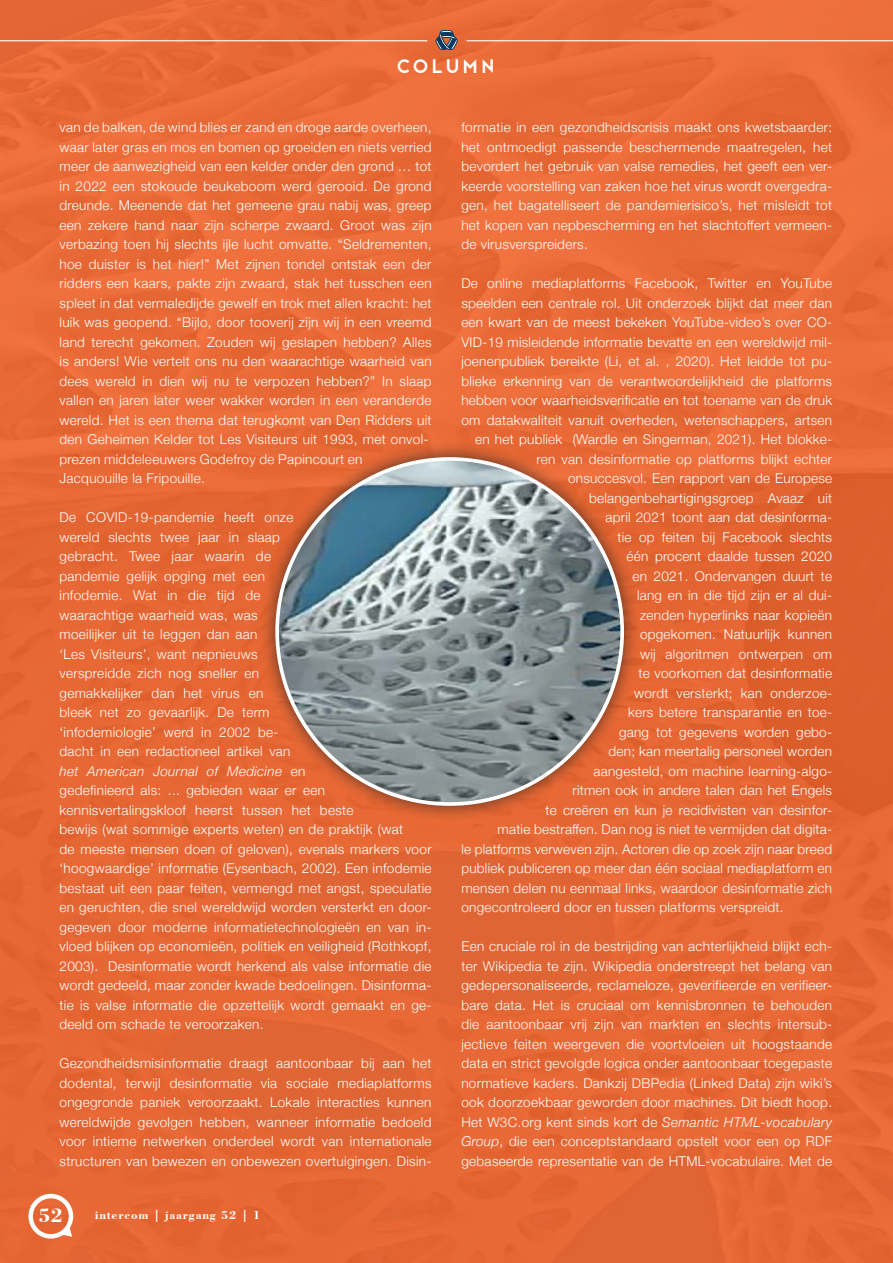
<style>
.page{position:relative;width:893px;height:1263px;background:#fff}
.page>*{position:absolute;margin:0;border:0;box-sizing:border-box;transform-origin:0 0}
.t1{font:700 20.1px "Bodoni BT";color:#fff}
.t2{font:19.5px "CWG Sans";letter-spacing:.17em;color:#fff}
.t3{font:300 13.5px/19.5px "Helvetica Neue";letter-spacing:.025em;color:#fff;text-align:justify}
.t4{font:700 12px "Bodoni BT";letter-spacing:.07em;color:#fff}
.s1{font-style:italic}
</style>
<div class="page">
<img style="left:0;top:0;width:893px;height:1263px">
<div style="left:259px;top:441px;width:382px;height:381px;background:#231f20;opacity:.75"></div>
<img style="left:277px;top:459px;width:345px;height:345px;border-radius:173px">
<div style="left:28px;top:1194px;width:45px;height:44px;border:4px solid #fff;border-radius:50%"></div>
<svg style="left:60px;top:1225px;width:12px;height:12px"></svg>
<svg style="left:436px;top:30px;width:21px;height:20px"></svg>
<hr style="left:0;top:40px;width:427px;height:1px;background:#fff">
<hr style="left:466px;top:40px;width:427px;height:1px;background:#fff">
<p class="t2" style="left:398px;top:56px;width:99px">COLUMN</p>
<p class="t3" style="left:60px;top:116px;width:374px;text-align:left">van de balken, de wind blies er zand en droge aarde overheen, waar later gras en mos en bomen op groeiden en niets verried meer de aanwezigheid van een kelder onder den grond … tot in 2022 een stokoude beukeboom werd gerooid. De grond dreunde. Meenende dat het gemeene grau nabij was, greep een zekere hand naar zijn scherpe zwaard. Groot was zijn verbazing toen hij slechts ijle lucht omvatte. “Seldrementen, hoe duister is het hier!” Met zijnen tondel ontstak een der ridders een kaars, pakte zijn zwaard, stak het tusschen een spleet in dat vermaledijde gewelf en trok met allen kracht: het luik was geopend. “Bijlo, door tooverij zijn wij in een vreemd land terecht gekomen. Zouden wij geslapen hebben? Alles is anders! Wie vertelt ons nu den waarachtige waarheid van dees wereld in dien wij nu te verpozen hebben?” In slaap vallen en jaren later weer wakker worden in een veranderde wereld. Het is een thema dat terugkomt van Den Ridders uit den Geheimen Kelder tot Les Visiteurs uit 1993, met onvol&shy;prezen middeleeuwers Godefroy de Papincourt en Jacquouille la Fripouille.</p>
<p class="t3" style="left:60px;top:506px;width:374px;text-align:left">De COVID-19-pandemie heeft onze<br>wereld slechts twee jaar in slaap<br>gebracht. Twee jaar waarin de<br>pandemie gelijk opging met een<br>infodemie. Wat in die tijd de<br>waarachtige waarheid was, was<br>moeilijker uit te leggen dan aan<br>‘Les Visiteurs’, want nepnieuws<br>verspreidde zich nog sneller en<br>gemakkelijker dan het virus en<br>bleek net zo gevaarlijk. De term<br>‘infodemiologie’ werd in 2002 be-<br>dacht in een redactioneel artikel van<br><span class="s1">het American Journal of Medicine</span> en<br>gedefinieerd als: ... gebieden waar er een kennisvertalingskloof heerst tussen het beste<br>bewijs (wat sommige experts weten) en de praktijk (wat<br>de meeste mensen doen of geloven), evenals markers voor ‘hoogwaardige’ informatie (Eysenbach, 2002). Een infodemie bestaat uit een paar feiten, vermengd met angst, speculatie en geruchten, die snel wereldwijd worden versterkt en door&shy;gegeven door moderne informatietechnologieën en van in&shy;vloed blijken op economieën, politiek en veiligheid (Rothkopf, 2003). Desinformatie wordt herkend als valse informatie die wordt gedeeld, maar zonder kwade bedoelingen. Disinforma&shy;tie is valse informatie die opzettelijk wordt gemaakt en ge&shy;deeld om schade te veroorzaken.</p>
<p class="t3" style="left:60px;top:1052px;width:374px">Gezondheidsmisinformatie draagt aantoonbaar bij aan het dodental, terwijl desinformatie via sociale mediaplatforms ongegronde paniek veroorzaakt. Lokale interacties kunnen wereldwijde gevolgen hebben, wanneer informatie bedoeld voor intieme netwerken onderdeel wordt van internationale structuren van bewezen en onbewezen overtuigingen. Disin-</p>
<h1 class="t1" style="left:39px;top:1203px;width:26px">52</h1>
<p class="t4" style="left:95px;top:1208px;width:167px">intercom | jaargang 52 | 1</p>
<p class="t3" style="left:461px;top:116px;width:372px">formatie in een gezondheidscrisis maakt ons kwetsbaarder: het ontmoedigt passende beschermende maatregelen, het bevordert het gebruik van valse remedies, het geeft een ver&shy;keerde voorstelling van zaken hoe het virus wordt overgedra&shy;gen, het bagatelliseert de pandemierisico’s, het misleidt tot het kopen van nepbescherming en het slachtoffert vermeen&shy;de virusverspreiders.</p>
<p class="t3" style="left:461px;top:272px;width:372px">De online mediaplatforms Facebook, Twitter en YouTube</p>
<p class="t3" style="left:461px;top:292px;width:372px">speelden een centrale rol. Uit onderzoek blijkt dat meer dan</p>
<p class="t3" style="left:461px;top:311px;width:372px">een kwart van de meest bekeken YouTube-video’s over CO-</p>
<p class="t3" style="left:461px;top:331px;width:372px">VID-19 misleidende informatie bevatte en een wereldwijd mil-</p>
<p class="t3" style="left:461px;top:350px;width:372px">joenenpubliek bereikte (Li, et al. , 2020). Het leidde tot pu-</p>
<p class="t3" style="left:461px;top:370px;width:372px">blieke erkenning van de verantwoordelijkheid die platforms</p>
<p class="t3" style="left:461px;top:389px;width:372px">hebben voor waarheidsverificatie en tot toename van de druk</p>
<p class="t3" style="left:461px;top:409px;width:372px">om datakwaliteit vanuit overheden, wetenschappers, artsen</p>
<p class="t3" style="left:475px;top:428px;width:358px">en het publiek (Wardle en Singerman, 2021). Het blokke-</p>
<p class="t3" style="left:537px;top:448px;width:297px">ren van desinformatie op platforms blijkt echter</p>
<p class="t3" style="left:568px;top:467px;width:266px">onsuccesvol. Een rapport van de Europese</p>
<p class="t3" style="left:589px;top:487px;width:245px">belangenbehartigingsgroep Avaaz uit</p>
<p class="t3" style="left:606px;top:506px;width:228px">april 2021 toont aan dat desinforma-</p>
<p class="t3" style="left:618px;top:526px;width:216px">tie op feiten bij Facebook slechts</p>
<p class="t3" style="left:627px;top:545px;width:207px">één procent daalde tussen 2020</p>
<p class="t3" style="left:633px;top:565px;width:201px">en 2021. Ondervangen duurt te</p>
<p class="t3" style="left:637px;top:584px;width:197px">lang en in die tijd zijn er al dui-</p>
<p class="t3" style="left:640px;top:604px;width:194px">zenden hyperlinks naar kopieën</p>
<p class="t3" style="left:640px;top:623px;width:193px">opgekomen. Natuurlijk kunnen</p>
<p class="t3" style="left:640px;top:643px;width:194px">wij algoritmen ontwerpen om</p>
<p class="t3" style="left:639px;top:662px;width:195px">te voorkomen dat desinformatie</p>
<p class="t3" style="left:634px;top:682px;width:200px">wordt versterkt; kan onderzoe-</p>
<p class="t3" style="left:628px;top:701px;width:205px">kers betere transparantie en toe-</p>
<p class="t3" style="left:619px;top:721px;width:215px">gang tot gegevens worden gebo-</p>
<p class="t3" style="left:609px;top:740px;width:225px">den; kan meertalig personeel worden</p>
<p class="t3" style="left:594px;top:760px;width:240px">aangesteld, om machine learning-algo-</p>
<p class="t3" style="left:573px;top:779px;width:261px">ritmen ook in andere talen dan het Engels</p>
<p class="t3" style="left:546px;top:799px;width:288px">te creëren en kun je recidivisten van desinfor-</p>
<p class="t3" style="left:498px;top:818px;width:336px">matie bestraffen. Dan nog is niet te vermijden dat digita-</p>
<p class="t3" style="left:461px;top:838px;width:372px">le platforms verweven zijn. Actoren die op zoek zijn naar breed</p>
<p class="t3" style="left:461px;top:857px;width:372px">publiek publiceren op meer dan één sociaal mediaplatform en</p>
<p class="t3" style="left:461px;top:877px;width:372px">mensen delen nu eenmaal links, waardoor desinformatie zich</p>
<p class="t3" style="left:461px;top:896px;width:324px">ongecontroleerd door en tussen platforms verspreidt.</p>
<p class="t3" style="left:461px;top:935px;width:372px">Een cruciale rol in de bestrijding van achterlijkheid blijkt ech&shy;ter Wikipedia te zijn. Wikipedia onderstreept het belang van gedepersonaliseerde, reclameloze, geverifieerde en verifieer&shy;bare data. Het is cruciaal om kennisbronnen te behouden die aantoonbaar vrij zijn van markten en slechts intersub&shy;jectieve feiten weergeven die voortvloeien uit hoogstaande data en strict gevolgde logica onder aantoonbaar toegepaste normatieve kaders. Dankzij DBPedia (Linked Data) zijn wiki’s ook doorzoekbaar geworden door machines. Dit biedt hoop.<br>Het W3C.org kent sinds kort de <span class="s1">Semantic HTML-vocabulary Group</span>, die een conceptstandaard opstelt voor een op RDF gebaseerde representatie van de HTML-vocabulaire. Met de</p>
</div>
